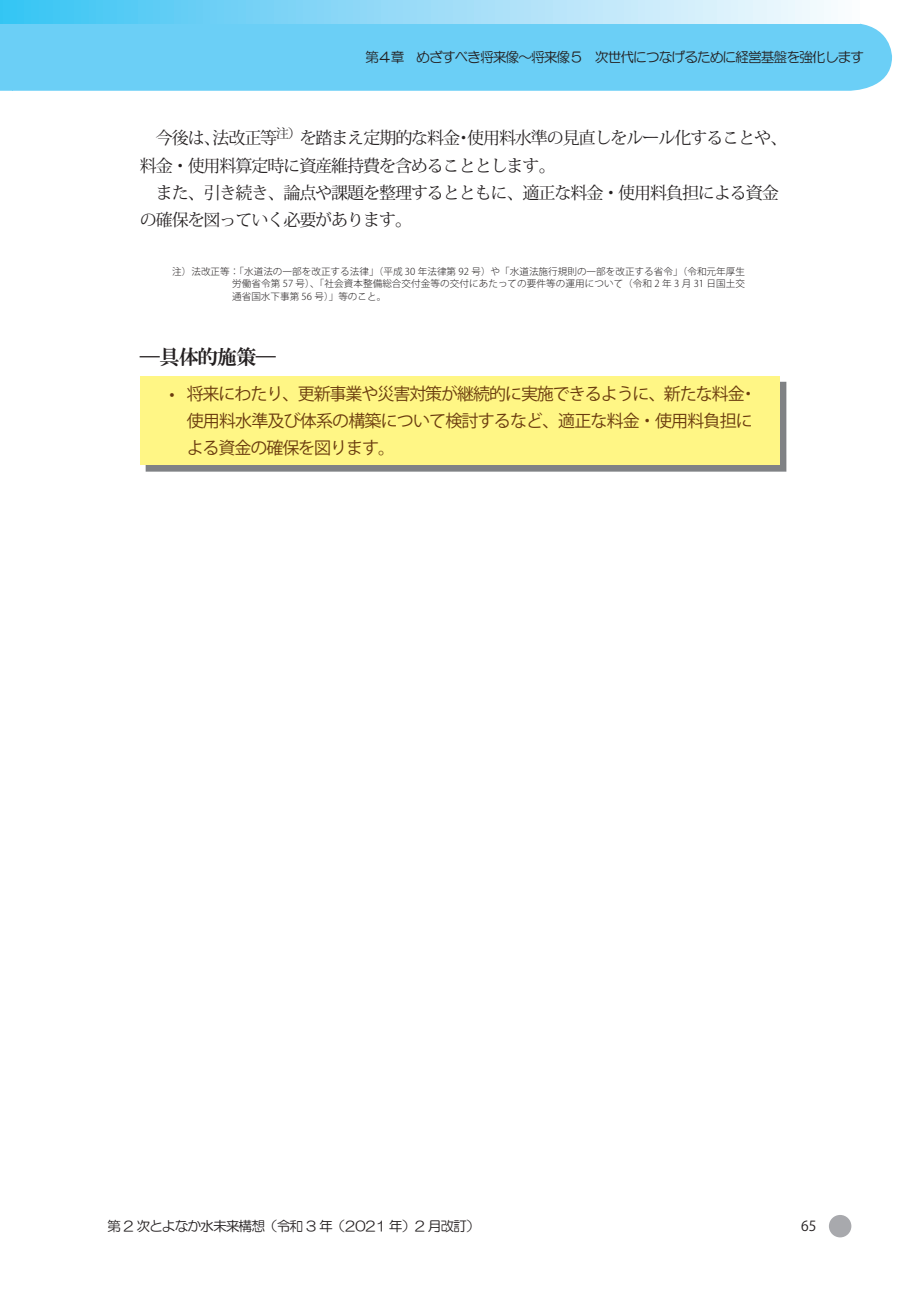
<style>
.page{position:relative;width:919px;height:1289px;background:#fff}
.page>*{position:absolute;margin:0;border:0;box-sizing:border-box;transform-origin:0 0}
.t1{font:20.25px "HG Mincho E";letter-spacing:-.055em;color:#231f20}
.t2{font:16.95px/27.3px "Koz Min Pro";letter-spacing:-.065em;color:#231f20}
.t3{font:16.95px/27.3px "Koz Go Pro";letter-spacing:-.065em;color:#6a3b0e}
.t4{font:13.8px "HG Maru Gothic MPRO";letter-spacing:-.075em;color:#231f20}
.t5{font:13.8px "Koz Go Pro";color:#231f20}
.t6{font:300 9.6px/12.8px "Koz Go Pro";letter-spacing:.005em;color:#231f20;text-align:justify}
</style>
<div class="page">
<svg style="left:0;top:23px;width:13px;height:68px"></svg>
<div style="left:0;top:0;width:13px;height:23px;background:#35c6f4"></div>
<svg style="left:13px;top:23px;width:878px;height:358px"></svg>
<div style="left:828px;top:1214px;width:23px;height:23px;background:#a8a9ad;border-radius:50%"></div>
<div style="left:13px;top:0;width:846px;height:23px;background:linear-gradient(to right,#3dc2f3,#fcfafd)"></div>
<img style="left:145px;top:381px;width:642px;height:91px">
<div style="left:140px;top:376px;width:639px;height:89px;background:#fff685"></div>
<h3 class="t4" style="left:365px;top:51px;width:500px">第４章　めざすべき将来像～将来像５　次世代につなげるために経営基盤を強化します</h3>
<h2 class="t2" style="left:140px;top:124px;width:649px;text-indent:16px">今後は、法改正等<sup>注）</sup>を踏まえ定期的な料金・使用料水準の見直しをルール化することや、料金・使用料算定時に資産維持費を含めることとします。</h2>
<h2 class="t2" style="left:140px;top:179px;width:640px;text-indent:16px">また、引き続き、論点や課題を整理するとともに、適正な料金・使用料負担による資金の確保を図っていく必要があります。</h2>
<p class="t6" style="left:232px;top:265px;width:514px;text-indent:-60px">注）法改正等：「水道法の一部を改正する法律」（平成 30 年法律第 92 号）や「水道法施行規則の一部を改正する省令」（令和元年厚生労働省令第 57 号）、「社会資本整備総合交付金等の交付にあたっての要件等の運用について（令和 2 年 3 月 31 日国土交通省国水下事第 56 号）」等のこと。</p>
<h1 class="t1" style="left:140px;top:346px;width:138px">—具体的施策—</h1>
<h2 class="t3" style="left:170px;top:380px;width:7px">•</h2>
<h2 class="t3" style="left:187px;top:380px;width:571px">将来にわたり、更新事業や災害対策が継続的に実施できるように、新たな料金・使用料水準及び体系の構築について検討するなど、適正な料金・使用料負担による資金の確保を図ります。</h2>
<h3 class="t4" style="left:107px;top:1219px;width:374px">第 2 次とよなか水未来構想（令和 3 年（2021 年）2 月改訂）</h3>
<h3 class="t5" style="left:801px;top:1217px;width:17px">65</h3>
</div>
